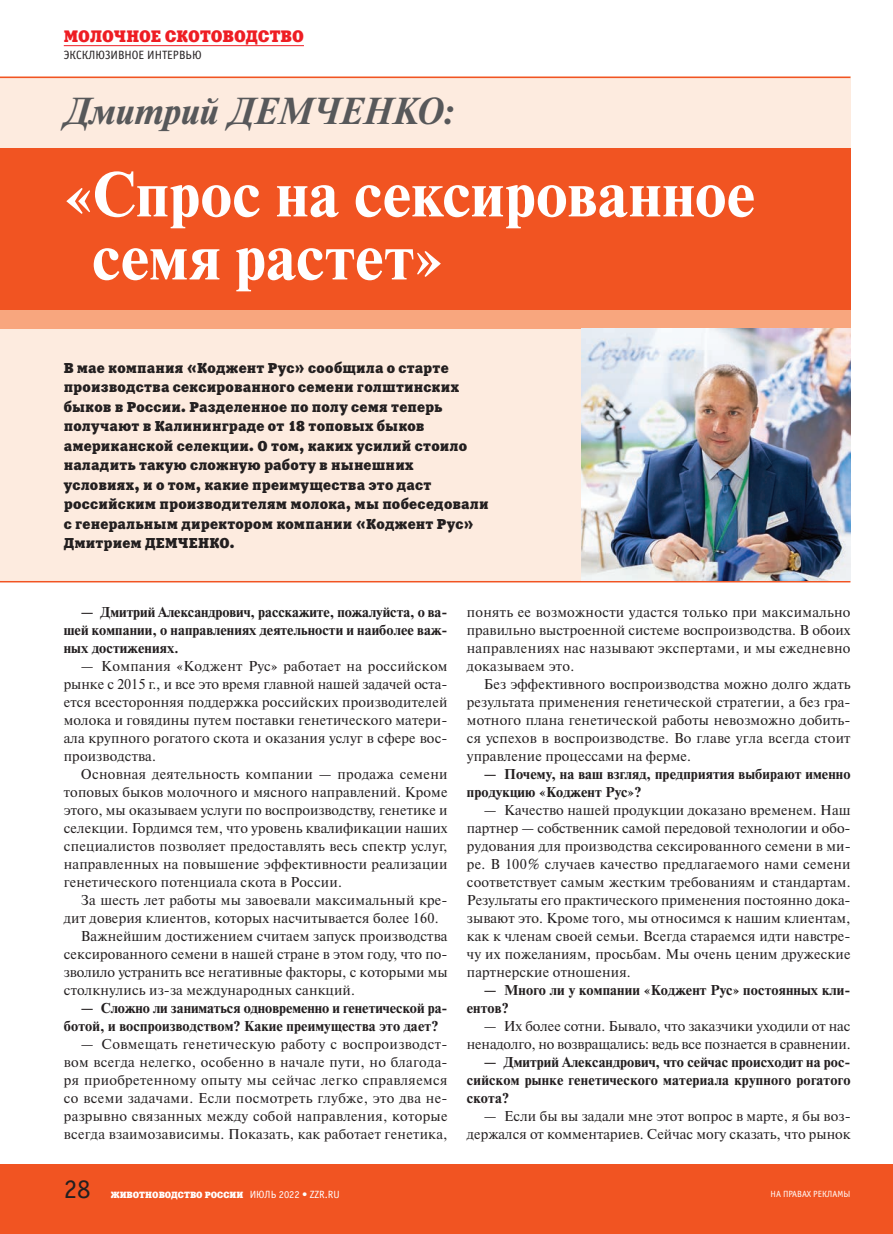
<style>
.page{position:relative;width:893px;height:1234px;background:#fff}
.page>*{position:absolute;margin:0;border:0;box-sizing:border-box;transform-origin:0 0}
.t1{font:700 63px/63px "Newton C";letter-spacing:.005em;color:#fff}
.t2{font:italic 700 37.5px "Newton C";color:#57585a}
.t3{font:27px "Officina Sans C";color:#231f20}
.t4{font:16.5px "Xenia C";color:#ee1d23}
.t5{font:14.25px/18px "Newton C";letter-spacing:.01em;color:#231f20;text-align:justify}
.t6{font:700 14.25px/18px "Newton C";letter-spacing:.01em;color:#231f20}
.t7{font:14.25px/19.5px "Xenia C";letter-spacing:.01em;color:#231f20}
.t8{font:14.25px/18px "Newton C";letter-spacing:-.01em;color:#231f20;text-align:right}
.t9{font:12px "Officina Sans C";color:#231f20}
.t10{font:9px "Xenia C";color:#fff}
.t11{font:9px "Officina Sans C";color:#fff}
.s1{font-family:"Officina Sans C";font-size:10.5px}
</style>
<div class="page">
<div style="left:0;top:1163px;width:893px;height:70px;background:#f15422"></div>
<hr style="left:64px;top:45px;width:240px;height:1px;background:#ee1d23">
<div style="left:0;top:329px;width:850px;height:252px;background:#fdebdf"></div>
<div style="left:0;top:77px;width:850px;height:72px;background:#fdebdf"></div>
<div style="left:0;top:149px;width:850px;height:162px;background:#f15422"></div>
<div style="left:0;top:311px;width:850px;height:18px;background:#f8a67e"></div>
<hr style="left:0;top:77px;width:850px;height:1px;background:#f15422">
<hr style="left:0;top:581px;width:850px;height:1px;background:#f15422">
<img style="left:582px;top:329px;width:268px;height:252px">
<p class="t4" style="left:64px;top:26px;width:242px">МОЛОЧНОЕ СКОТОВОДСТВО</p>
<p class="t9" style="left:64px;top:48px;width:139px">ЭКСКЛЮЗИВНОЕ ИНТЕРВЬЮ</p>
<h2 class="t2" style="left:64px;top:91px;width:392px">Дмитрий ДЕМЧЕНКО:</h2>
<h1 class="t1" style="left:92px;top:163px;width:665px;text-indent:-28px">«Спрос на сексированное семя растет»</h1>
<p class="t7" style="left:64px;top:358px;width:426px">В мае компания «Коджент Рус» сообщила о старте производства сексированного семени голштинских быков в России. Разделенное по полу семя теперь получают в Калининграде от 18 топовых быков американской селекции. О том, каких усилий стоило наладить такую сложную работу в нынешних условиях, и о том, какие преимущества это даст российским производителям молока, мы побеседовали с генеральным директором компании «Коджент Рус» Дмитрием ДЕМЧЕНКО.</p>
<p class="t6" style="left:64px;top:603px;width:385px;text-align:justify;text-indent:17px">— Дмитрий Александрович, расскажите, пожалуйста, о ва‑ шей компании, о направлениях деятельности и наиболее важ‑ ных достижениях.</p>
<p class="t5" style="left:64px;top:657px;width:385px;text-indent:17px">— Компания «Коджент Рус» работает на российском рынке с 2015 г., и все это время главной нашей задачей оста&shy;ется всесторонняя поддержка российских производителей молока и говядины путем поставки генетического матери&shy;ала крупного рогатого скота и оказания услуг в сфере вос&shy;производства.</p>
<p class="t5" style="left:64px;top:765px;width:385px;text-indent:17px">Основная деятельность компании — продажа семени топовых быков молочного и мясного направлений. Кроме этого, мы оказываем услуги по воспроизводству, генетике и селекции. Гордимся тем, что уровень квалификации наших специалистов позволяет предоставлять весь спектр услуг, направленных на повышение эффективности реализации генетического потенциала скота в России.</p>
<p class="t5" style="left:81px;top:891px;width:368px">За шесть лет работы мы завоевали максимальный кре-</p>
<p class="t5" style="left:64px;top:909px;width:376px">дит доверия клиентов, которых насчитывается более 160.</p>
<p class="t5" style="left:81px;top:927px;width:368px">Важнейшим достижением считаем запуск производства</p>
<p class="t5" style="left:64px;top:945px;width:385px">сексированного семени в нашей стране в этом году, что по-</p>
<p class="t5" style="left:64px;top:963px;width:385px">зволило устранить все негативные факторы, с которыми мы</p>
<p class="t5" style="left:64px;top:981px;width:293px">столкнулись из‑за международных санкций.</p>
<p class="t6" style="left:64px;top:999px;width:385px;text-indent:17px">— Сложно ли заниматься одновременно и генетической ра‑ ботой, и воспроизводством? Какие преимущества это дает?</p>
<p class="t5" style="left:64px;top:1035px;width:385px;text-indent:17px">— Совмещать генетическую работу с воспроизводст&shy;вом всегда нелегко, особенно в начале пути, но благода&shy;ря приобретенному опыту мы сейчас легко справляемся со всеми задачами. Если посмотреть глубже, это два не&shy;разрывно связанных между собой направления, которые всегда взаимозависимы. Показать, как работает генетика,</p>
<p class="t5" style="left:467px;top:603px;width:385px">понять ее возможности удастся только при максимально правильно выстроенной системе воспроизводства. В обоих направлениях нас называют экспертами, и мы ежедневно доказываем это.</p>
<p class="t5" style="left:467px;top:675px;width:385px;text-indent:17px">Без эффективного воспроизводства можно долго ждать результата применения генетической стратегии, а без гра&shy;мотного плана генетической работы невозможно добить&shy;ся успехов в воспроизводстве. Во главе угла всегда стоит управление процессами на ферме.</p>
<p class="t6" style="left:467px;top:765px;width:385px;text-indent:17px">— Почему, на ваш взгляд, предприятия выбирают именно продукцию «Коджент Рус»?</p>
<p class="t5" style="left:467px;top:801px;width:385px;text-indent:17px">— Качество нашей продукции доказано временем. Наш партнер — собственник самой передовой технологии и обо&shy;рудования для производства сексированного семени в ми&shy;ре. В 100% случаев качество предлагаемого нами семени соответствует самым жестким требованиям и стандартам.<br>Результаты его практического применения постоянно дока&shy;зывают это. Кроме того, мы относимся к нашим клиентам, как к членам своей семьи. Всегда стараемся идти навстре&shy;чу их пожеланиям, просьбам. Мы очень ценим дружеские партнерские отношения.</p>
<p class="t6" style="left:467px;top:980px;width:385px;text-indent:17px">— Много ли у компании «Коджент Рус» постоянных кли‑ ентов?</p>
<p class="t8" style="left:467px;top:1017px;width:385px">— Их более сотни. Бывало, что заказчики уходили от нас ненадолго, но возвращались: ведь все познается в сравнении.</p>
<p class="t6" style="left:467px;top:1052px;width:385px;text-align:justify;text-indent:17px">— Дмитрий Александрович, что сейчас происходит на рос‑ сийском рынке генетического материала крупного рогатого скота?</p>
<p class="t5" style="left:467px;top:1107px;width:385px;text-align:right">— Если бы вы задали мне этот вопрос в марте, я бы воз&shy;держался от комментариев. Сейчас могу сказать, что рынок</p>
<h3 class="t3" style="left:64px;top:1174px;width:28px">28</h3>
<p class="t10" style="left:111px;top:1188px;width:230px">ЖИВОТНОВОДСТВО РОССИИ <span class="s1">ИЮЛЬ 2022 • ZZR.RU</span></p>
<p class="t11" style="left:770px;top:1189px;width:81px">НА ПРАВАХ РЕКЛАМЫ</p>
</div>
